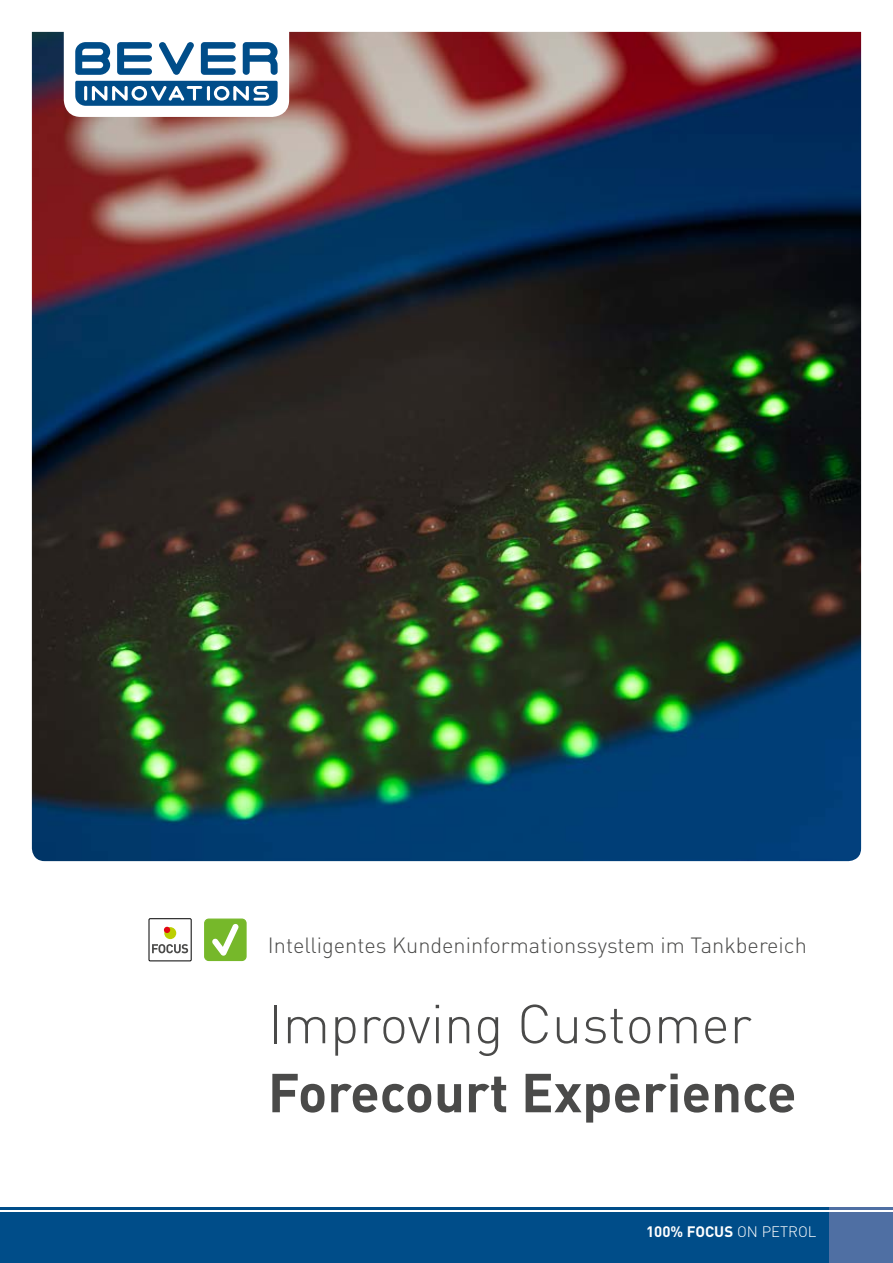
<style>
.page{position:relative;width:893px;height:1263px;background:#fff}
.page>*{position:absolute;margin:0;border:0;box-sizing:border-box;transform-origin:0 0}
.t1{font:700 54px "DIN";color:#4a4a49}
.t2{font:300 54px "DIN";color:#4a4a49}
.t3{font:300 21.75px "DIN";color:#4a4a49}
.t4{font:700 15px "DIN";color:#fff}
.s1{font-weight:300}
</style>
<div class="page">
<div style="left:0;top:1212px;width:829px;height:51px;background:#004d89"></div>
<div style="left:829px;top:1212px;width:64px;height:51px;background:#4f6fa3"></div>
<hr style="left:0;top:1208px;width:829px;height:2px;background:#004d89">
<hr style="left:829px;top:1208px;width:64px;height:2px;background:#4f6fa3">
<img style="left:32px;top:32px;width:829px;height:829px">
<svg style="left:64px;top:32px;width:225px;height:85px"></svg>
<div style="left:204px;top:918px;width:43px;height:43px;border:1px solid #76b82a;border-radius:4px"></div>
<svg style="left:205px;top:919px;width:41px;height:41px;background:#8cc34d"></svg>
<svg style="left:152px;top:944px;width:36px;height:9px"></svg>
<div style="left:164px;top:927px;width:12px;height:12px;background:#bccf00;border-radius:50%"></div>
<svg style="left:164px;top:927px;width:6px;height:6px"></svg>
<div style="left:149px;top:918px;width:42px;height:43px;border:1px solid #000"></div>
<p class="t3" style="left:268px;top:931px;width:540px">Intelligentes Kundeninformationssystem im Tankbereich</p>
<h1 class="t2" style="left:268px;top:987px;width:485px">Improving Customer</h1>
<h1 class="t1" style="left:268px;top:1056px;width:530px">Forecourt Experience</h1>
<p class="t4" style="left:646px;top:1221px;width:172px">100% FOCUS <span class="s1">ON PETROL</span></p>
</div>
